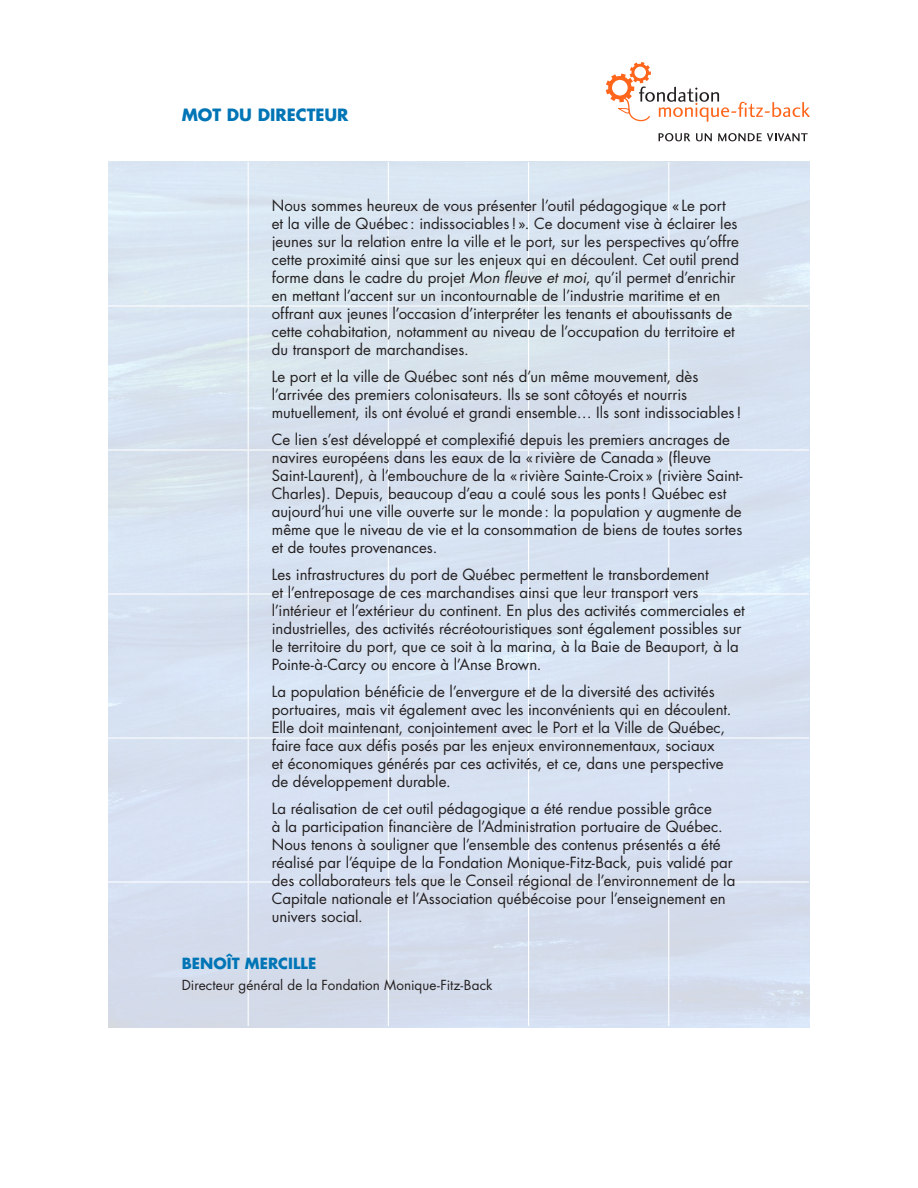
<style>
.page{position:relative;width:918px;height:1188px;background:#fff}
.page>*{position:absolute;margin:0;border:0;box-sizing:border-box;transform-origin:0 0}
.Heading_2{font:700 16.5px "Futura";color:#0075b6}
.t1{font:15px/18px "Futura";color:#231f20}
.Signature{font:700 15px "Futura";letter-spacing:.005em;color:#0075b6}
.t2{font:13.5px "Futura";letter-spacing:.005em;color:#231f20}
.s1{font-style:italic}
</style>
<div class="page">
<svg style="left:606px;top:62px;width:204px;height:60px"></svg>
<svg style="left:659px;top:133px;width:31px;height:8px"></svg>
<svg style="left:696px;top:133px;width:16px;height:8px"></svg>
<svg style="left:718px;top:133px;width:90px;height:8px"></svg>
<p class="Heading_2" style="left:182px;top:104px;width:168px">MOT DU DIRECTEUR</p>
<p class="t1" style="left:272px;top:197px;width:469px">Nous sommes heureux de vous présenter l’outil pédagogique « Le port et la ville de Québec : indissociables!». Ce document vise à éclairer les jeunes sur la relation entre la ville et le port, sur les perspectives qu’offre cette proximité ainsi que sur les enjeux qui en découlent. Cet outil prend forme dans le cadre du projet <span class="s1">Mon fleuve et moi</span>, qu’il permet d’enrichir en mettant l’accent sur un incontournable de l’industrie maritime et en offrant aux jeunes l’occasion d’interpréter les tenants et aboutissants de cette cohabitation, notamment au niveau de l’occupation du territoire et du transport de marchandises.</p>
<p class="t1" style="left:272px;top:368px;width:471px">Le port et la ville de Québec sont nés d’un même mouvement, dès l’arrivée des premiers colonisateurs. Ils se sont côtoyés et nourris mutuellement, ils ont évolué et grandi ensemble… Ils sont indissociables!</p>
<p class="t1" style="left:272px;top:431px;width:472px">Ce lien s’est développé et complexifié depuis les premiers ancrages de navires européens dans les eaux de la « rivière de Canada» (fleuve Saint-Laurent), à l’embouchure de la «rivière Sainte-Croix» (rivière Saint-Charles). Depuis, beaucoup d’eau a coulé sous les ponts! Québec est aujourd’hui une ville ouverte sur le monde: la population y augmente de même que le niveau de vie et la consommation de biens de toutes sortes et de toutes provenances.</p>
<p class="t1" style="left:272px;top:566px;width:474px">Les infrastructures du port de Québec permettent le transbordement<br>et l’entreposage de ces marchandises ainsi que leur transport vers l’intérieur et l’extérieur du continent. En plus des activités commerciales et industrielles, des activités récréotouristiques sont également possibles sur le territoire du port, que ce soit à la marina, à la Baie de Beauport, à la Pointe-à-Carcy ou encore à l’Anse Brown.</p>
<p class="t1" style="left:272px;top:683px;width:461px">La population bénéficie de l’envergure et de la diversité des activités portuaires, mais vit également avec les inconvénients qui en découlent.<br>Elle doit maintenant, conjointement avec le Port et la Ville de Québec, faire face aux défis posés par les enjeux environnementaux, sociaux<br>et économiques générés par ces activités, et ce, dans une perspective de développement durable.</p>
<p class="t1" style="left:272px;top:800px;width:465px">La réalisation de cet outil pédagogique a été rendue possible grâce<br>à la participation financière de l’Administration portuaire de Québec.<br>Nous tenons à souligner que l’ensemble des contenus présentés a été réalisé par l’équipe de la Fondation Monique-Fitz-Back, puis validé par des collaborateurs tels que le Conseil régional de l’environnement de la Capitale nationale et l’Association québécoise pour l’enseignement en univers social.</p>
<p class="Signature" style="left:182px;top:953px;width:136px">BENOÎT MERCILLE</p>
<p class="t2" style="left:182px;top:976px;width:312px">Directeur général de la Fondation Monique-Fitz-Back</p>
</div>
